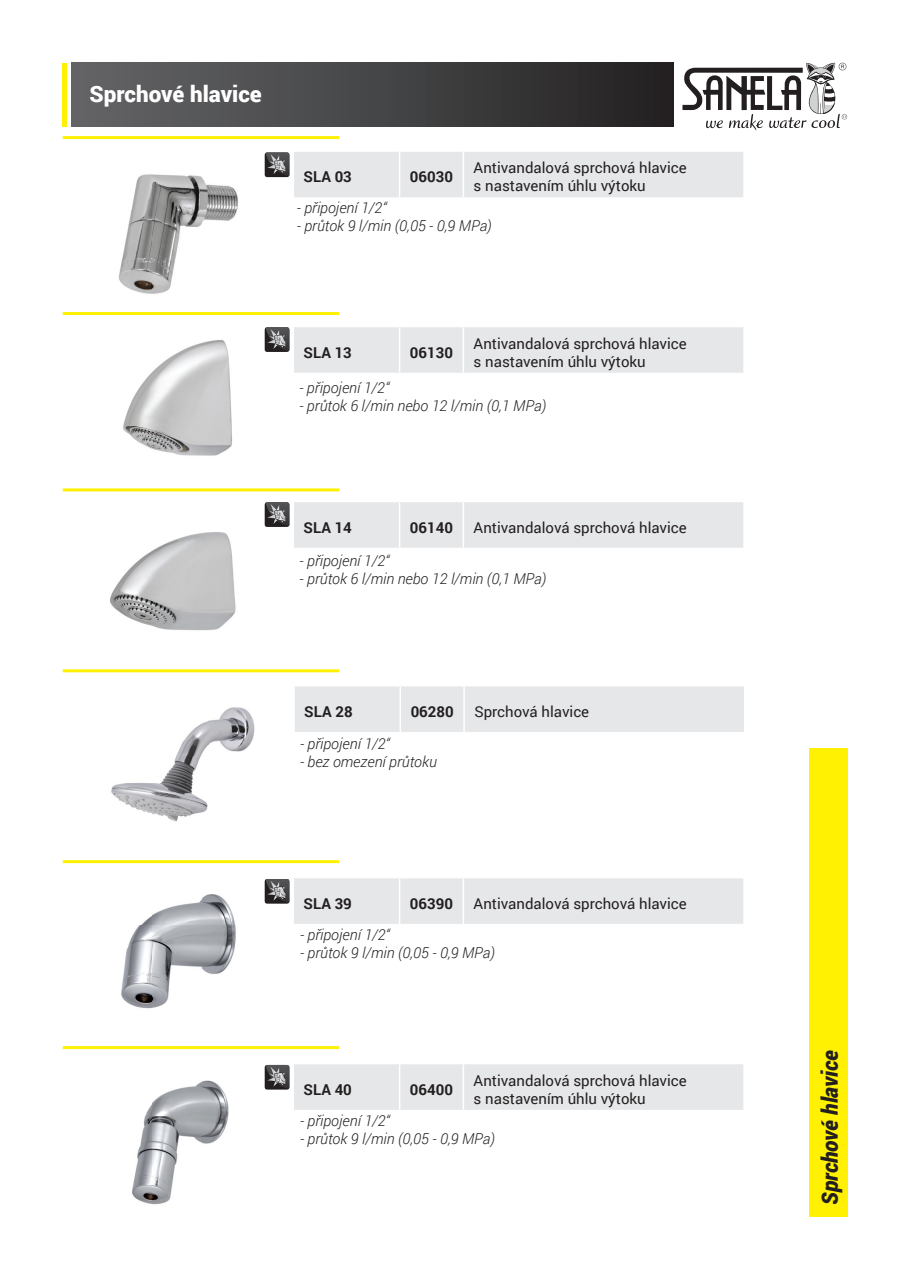
<style>
.page{position:relative;width:910px;height:1280px;background:#fff}
.page>*{position:absolute;margin:0;border:0;box-sizing:border-box;transform-origin:0 0}
.t1{font:900 22.5px "Roboto";color:#fff}
.t2{font:italic 900 22.5px "Roboto";letter-spacing:-.005em;color:#231f20;scale:.95 1}
.t3{font:italic 300 15px "Roboto";color:#231f20}
.t4{font:15px/18px "Roboto";color:#231f20}
.t5{font:700 15px "Roboto";color:#231f20}
</style>
<div class="page">
<div style="left:295px;top:686px;width:449px;height:46px;background:#e6e7e9"></div>
<hr style="left:400px;top:686px;width:1px;height:46px;background:#fff">
<hr style="left:463px;top:686px;width:2px;height:46px;background:#fff">
<hr style="left:63px;top:860px;width:276px;height:3px;background:#fff101">
<hr style="left:63px;top:669px;width:276px;height:3px;background:#fff101">
<div style="left:71px;top:63px;width:602px;height:63px;background:linear-gradient(to right,#656669,#242223)"></div>
<svg style="left:682px;top:63px;width:165px;height:67px"></svg>
<hr style="left:63px;top:63px;width:4px;height:63px;background:#fff101">
<div style="left:809px;top:748px;width:38px;height:469px;background:#fff101"></div>
<hr style="left:63px;top:136px;width:276px;height:3px;background:#fff101">
<hr style="left:63px;top:1046px;width:276px;height:3px;background:#fff101">
<div style="left:265px;top:152px;width:24px;height:25px;background:#231f20;border-radius:3px"></div>
<div style="left:266px;top:152px;width:477px;height:45px;background:#e6e7e9"></div>
<div style="left:265px;top:879px;width:24px;height:25px;background:#231f20;border-radius:3px"></div>
<svg style="left:266px;top:878px;width:477px;height:46px;background:#e3e4e6"></svg>
<div style="left:265px;top:1065px;width:24px;height:24px;background:#231f20;border-radius:3px"></div>
<div style="left:266px;top:1064px;width:477px;height:46px;background:#e6e7e9"></div>
<img style="left:118px;top:174px;width:120px;height:120px">
<img style="left:111px;top:707px;width:144px;height:115px">
<img style="left:121px;top:894px;width:115px;height:115px">
<img style="left:132px;top:1080px;width:97px;height:125px">
<div style="left:265px;top:327px;width:24px;height:25px;background:#231f20;border-radius:3px"></div>
<div style="left:266px;top:327px;width:477px;height:46px;background:#e6e7e9"></div>
<div style="left:265px;top:502px;width:24px;height:25px;background:#231f20;border-radius:3px"></div>
<div style="left:266px;top:502px;width:477px;height:46px;background:#e6e7e9"></div>
<hr style="left:63px;top:312px;width:276px;height:3px;background:#fff101">
<hr style="left:63px;top:488px;width:276px;height:3px;background:#fff101">
<img style="left:123px;top:340px;width:109px;height:116px">
<img style="left:109px;top:532px;width:127px;height:99px">
<h1 class="t1" style="left:90px;top:78px;width:174px">Sprchové hlavice</h1>
<p class="t5" style="left:304px;top:167px;width:50px">SLA 03</p>
<p class="t5" style="left:410px;top:167px;width:45px">06030</p>
<p class="t4" style="left:474px;top:159px;width:215px">Antivandalová sprchová hlavice s nastavením úhlu výtoku</p>
<p class="t3" style="left:297px;top:197px;width:91px">- připojení 1/2“</p>
<p class="t3" style="left:297px;top:215px;width:196px">- průtok 9 l/min (0,05 - 0,9 MPa)</p>
<p class="t5" style="left:304px;top:342px;width:50px">SLA 13</p>
<p class="t5" style="left:410px;top:342px;width:45px">06130</p>
<p class="t4" style="left:474px;top:334px;width:215px">Antivandalová sprchová hlavice s nastavením úhlu výtoku</p>
<p class="t3" style="left:299px;top:377px;width:91px">- připojení 1/2“</p>
<p class="t3" style="left:299px;top:395px;width:248px">- průtok 6 l/min nebo 12 l/min (0,1 MPa)</p>
<p class="t5" style="left:304px;top:517px;width:50px">SLA 14</p>
<p class="t5" style="left:410px;top:517px;width:45px">06140</p>
<p class="t4" style="left:474px;top:518px;width:215px">Antivandalová sprchová hlavice</p>
<p class="t3" style="left:300px;top:550px;width:91px">- připojení 1/2“</p>
<p class="t3" style="left:300px;top:568px;width:248px">- průtok 6 l/min nebo 12 l/min (0,1 MPa)</p>
<p class="t5" style="left:304px;top:701px;width:50px">SLA 28</p>
<p class="t5" style="left:411px;top:701px;width:45px">06280</p>
<p class="t4" style="left:474px;top:702px;width:116px">Sprchová hlavice</p>
<p class="t3" style="left:300px;top:733px;width:91px">- připojení 1/2“</p>
<p class="t3" style="left:300px;top:751px;width:138px">- bez omezení průtoku</p>
<p class="t5" style="left:304px;top:893px;width:50px">SLA 39</p>
<p class="t5" style="left:410px;top:893px;width:45px">06390</p>
<p class="t4" style="left:474px;top:894px;width:215px">Antivandalová sprchová hlavice</p>
<p class="t3" style="left:300px;top:924px;width:91px">- připojení 1/2“</p>
<p class="t3" style="left:300px;top:942px;width:196px">- průtok 9 l/min (0,05 - 0,9 MPa)</p>
<p class="t5" style="left:304px;top:1079px;width:50px">SLA 40</p>
<p class="t5" style="left:410px;top:1079px;width:45px">06400</p>
<p class="t4" style="left:474px;top:1071px;width:215px">Antivandalová sprchová hlavice s nastavením úhlu výtoku</p>
<p class="t3" style="left:300px;top:1110px;width:91px">- připojení 1/2“</p>
<p class="t3" style="left:300px;top:1128px;width:196px">- průtok 9 l/min (0,05 - 0,9 MPa)</p>
<h1 class="t2" style="left:814px;top:1204px;width:164px;rotate:-90deg">Sprchové hlavice</h1>
</div>
